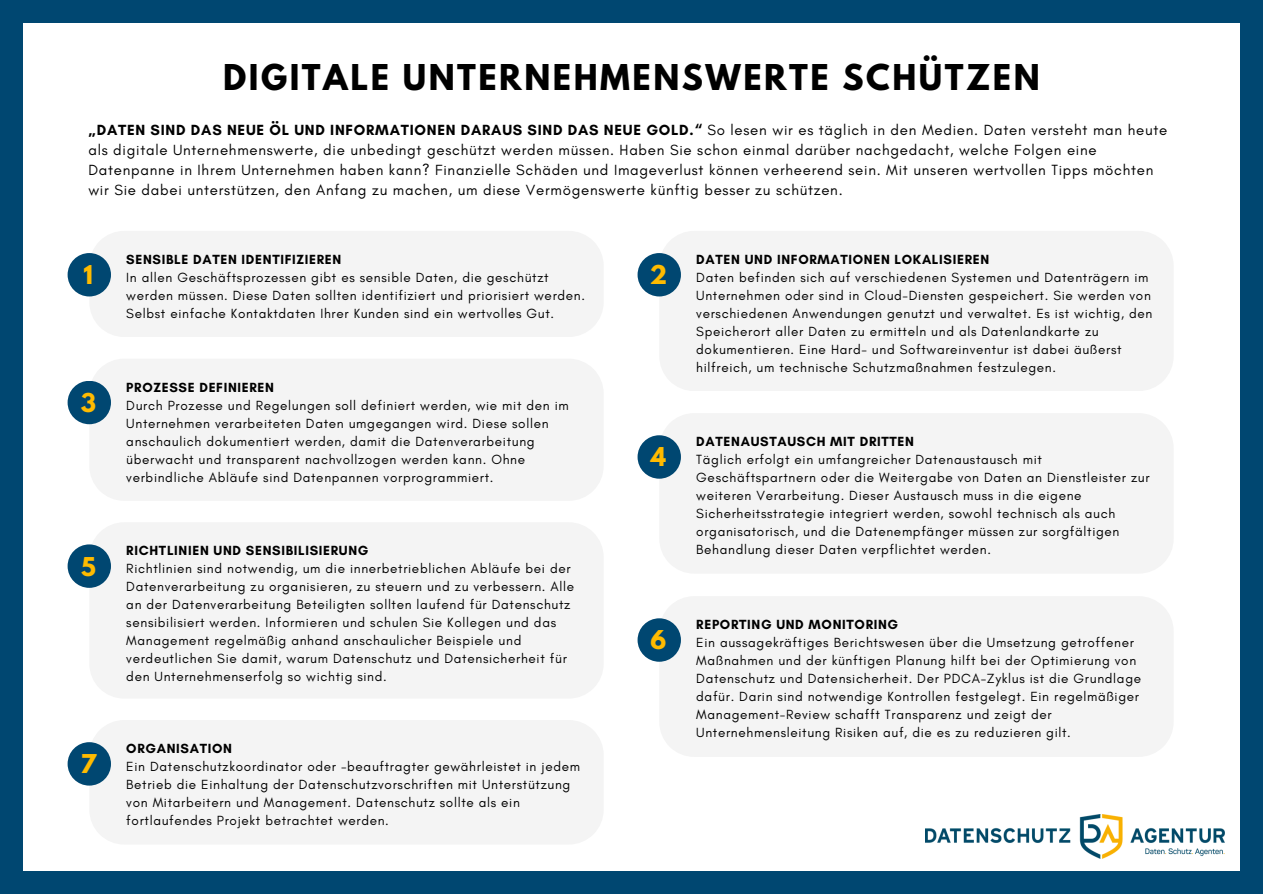
<style>
.page{position:relative;width:1263px;height:894px;background:#fff}
.page>*{position:absolute;margin:0;border:0;box-sizing:border-box;transform-origin:0 0}
.t1{font:700 31.5px "League Spartan";letter-spacing:.08em;color:#000}
.t2{font:700 22.95px "League Spartan";color:#fb0}
.t3{font:15px/20.2px "Glacial Indifference";letter-spacing:.05em;color:#000}
.t4{font:13.5px/18px "Glacial Indifference";letter-spacing:.05em;color:#000}
.t5{font:700 13.5px "Glacial Indifference";letter-spacing:.05em;color:#000}
.s1{font-family:"Noto Sans";font-weight:700}
.s2{font-weight:700}
</style>
<div class="page">
<img style="left:926px;top:814px;width:299px;height:44px">
<div style="left:89px;top:231px;width:514px;height:106px;background:#f4f4f4"></div>
<div style="left:0;top:0;width:23px;height:893px;background:#004771"></div>
<div style="left:1240px;top:0;width:23px;height:893px;background:#004771"></div>
<div style="left:0;top:0;width:1263px;height:23px;background:#004771"></div>
<div style="left:0;top:870px;width:1263px;height:23px;background:#004771"></div>
<div style="left:68px;top:253px;width:43px;height:43px;background:#004771;border-radius:50%"></div>
<div style="left:659px;top:231px;width:514px;height:160px;background:#f4f4f4"></div>
<div style="left:638px;top:253px;width:43px;height:43px;background:#004771;border-radius:50%"></div>
<div style="left:89px;top:359px;width:514px;height:141px;background:#f4f4f4"></div>
<div style="left:68px;top:380px;width:43px;height:44px;background:#004771;border-radius:50%"></div>
<div style="left:659px;top:414px;width:514px;height:159px;background:#f4f4f4"></div>
<div style="left:638px;top:435px;width:43px;height:43px;background:#004771;border-radius:50%"></div>
<div style="left:89px;top:523px;width:514px;height:175px;background:#f4f4f4"></div>
<div style="left:68px;top:544px;width:43px;height:43px;background:#004771;border-radius:50%"></div>
<div style="left:659px;top:597px;width:514px;height:159px;background:#f4f4f4"></div>
<div style="left:638px;top:618px;width:43px;height:43px;background:#004771;border-radius:50%"></div>
<div style="left:89px;top:720px;width:514px;height:124px;background:#f4f4f4"></div>
<div style="left:68px;top:742px;width:43px;height:43px;background:#004771;border-radius:50%"></div>
<p class="t1" style="left:223px;top:62px;width:818px">DIGITALE UNTERNEHMENSWERTE SCHÜTZEN</p>
<p class="t3" style="left:88px;top:119px;width:1080px"><span class="s1">„</span><span class="s2">DATEN SIND DAS NEUE ÖL UND INFORMATIONEN DARAUS SIND DAS NEUE GOLD.“</span> So lesen wir es täglich in den Medien. Daten versteht man heute als digitale Unternehmenswerte, die unbedingt geschützt werden müssen. Haben Sie schon einmal darüber nachgedacht, welche Folgen eine Datenpanne in Ihrem Unternehmen haben kann? Finanzielle Schäden und Imageverlust können verheerend sein. Mit unseren wertvollen Tipps möchten wir Sie dabei unterstützen, den Anfang zu machen, um diese Vermögenswerte künftig besser zu schützen.</p>
<p class="t2" style="left:84px;top:263px;width:11px">1</p>
<p class="t2" style="left:81px;top:391px;width:17px">3</p>
<p class="t2" style="left:81px;top:554px;width:16px">5</p>
<p class="t2" style="left:80px;top:752px;width:17px">7</p>
<p class="t5" style="left:126px;top:251px;width:217px">SENSIBLE DATEN IDENTIFIZIEREN</p>
<p class="t4" style="left:126px;top:268px;width:460px">In allen Geschäftsprozessen gibt es sensible Daten, die geschützt werden müssen. Diese Daten sollten identifiziert und priorisiert werden.<br>Selbst einfache Kontaktdaten Ihrer Kunden sind ein wertvolles Gut.</p>
<p class="t2" style="left:650px;top:263px;width:19px">2</p>
<p class="t5" style="left:126px;top:378px;width:149px">PROZESSE DEFINIEREN</p>
<p class="t4" style="left:126px;top:396px;width:444px">Durch Prozesse und Regelungen soll definiert werden, wie mit den im Unternehmen verarbeiteten Daten umgegangen wird. Diese sollen anschaulich dokumentiert werden, damit die Datenverarbeitung überwacht und transparent nachvollzogen werden kann. Ohne verbindliche Abläufe sind Datenpannen vorprogrammiert.</p>
<p class="t5" style="left:126px;top:542px;width:244px">RICHTLINIEN UND SENSIBILISIERUNG</p>
<p class="t4" style="left:126px;top:559px;width:449px">Richtlinien sind notwendig, um die innerbetrieblichen Abläufe bei der Datenverarbeitung zu organisieren, zu steuern und zu verbessern. Alle an der Datenverarbeitung Beteiligten sollten laufend für Datenschutz sensibilisiert werden. Informieren und schulen Sie Kollegen und das Management regelmäßig anhand anschaulicher Beispiele und verdeutlichen Sie damit, warum Datenschutz und Datensicherheit für den Unternehmenserfolg so wichtig sind.</p>
<p class="t5" style="left:126px;top:740px;width:107px">ORGANISATION</p>
<p class="t4" style="left:126px;top:757px;width:455px">Ein Datenschutzkoordinator oder -beauftragter gewährleistet in jedem Betrieb die Einhaltung der Datenschutzvorschriften mit Unterstützung von Mitarbeitern und Management. Datenschutz sollte als ein fortlaufendes Projekt betrachtet werden.</p>
<p class="t2" style="left:651px;top:445px;width:17px">4</p>
<p class="t2" style="left:650px;top:628px;width:17px">6</p>
<p class="t5" style="left:696px;top:251px;width:294px">DATEN UND INFORMATIONEN LOKALISIEREN</p>
<p class="t4" style="left:696px;top:268px;width:458px">Daten befinden sich auf verschiedenen Systemen und Datenträgern im Unternehmen oder sind in Cloud-Diensten gespeichert. Sie werden von verschiedenen Anwendungen genutzt und verwaltet. Es ist wichtig, den Speicherort aller Daten zu ermitteln und als Datenlandkarte zu dokumentieren. Eine Hard- und Softwareinventur ist dabei äußerst hilfreich, um technische Schutzmaßnahmen festzulegen.</p>
<p class="t5" style="left:696px;top:433px;width:219px">DATENAUSTAUSCH MIT DRITTEN</p>
<p class="t4" style="left:696px;top:450px;width:455px">Täglich erfolgt ein umfangreicher Datenaustausch mit Geschäftspartnern oder die Weitergabe von Daten an Dienstleister zur weiteren Verarbeitung. Dieser Austausch muss in die eigene Sicherheitsstrategie integriert werden, sowohl technisch als auch organisatorisch, und die Datenempfänger müssen zur sorgfältigen Behandlung dieser Daten verpflichtet werden.</p>
<p class="t5" style="left:696px;top:616px;width:203px">REPORTING UND MONITORING</p>
<p class="t4" style="left:696px;top:633px;width:446px">Ein aussagekräftiges Berichtswesen über die Umsetzung getroffener Maßnahmen und der künftigen Planung hilft bei der Optimierung von Datenschutz und Datensicherheit. Der PDCA-Zyklus ist die Grundlage dafür. Darin sind notwendige Kontrollen festgelegt. Ein regelmäßiger Management-Review schafft Transparenz und zeigt der Unternehmensleitung Risiken auf, die es zu reduzieren gilt.</p>
</div>
